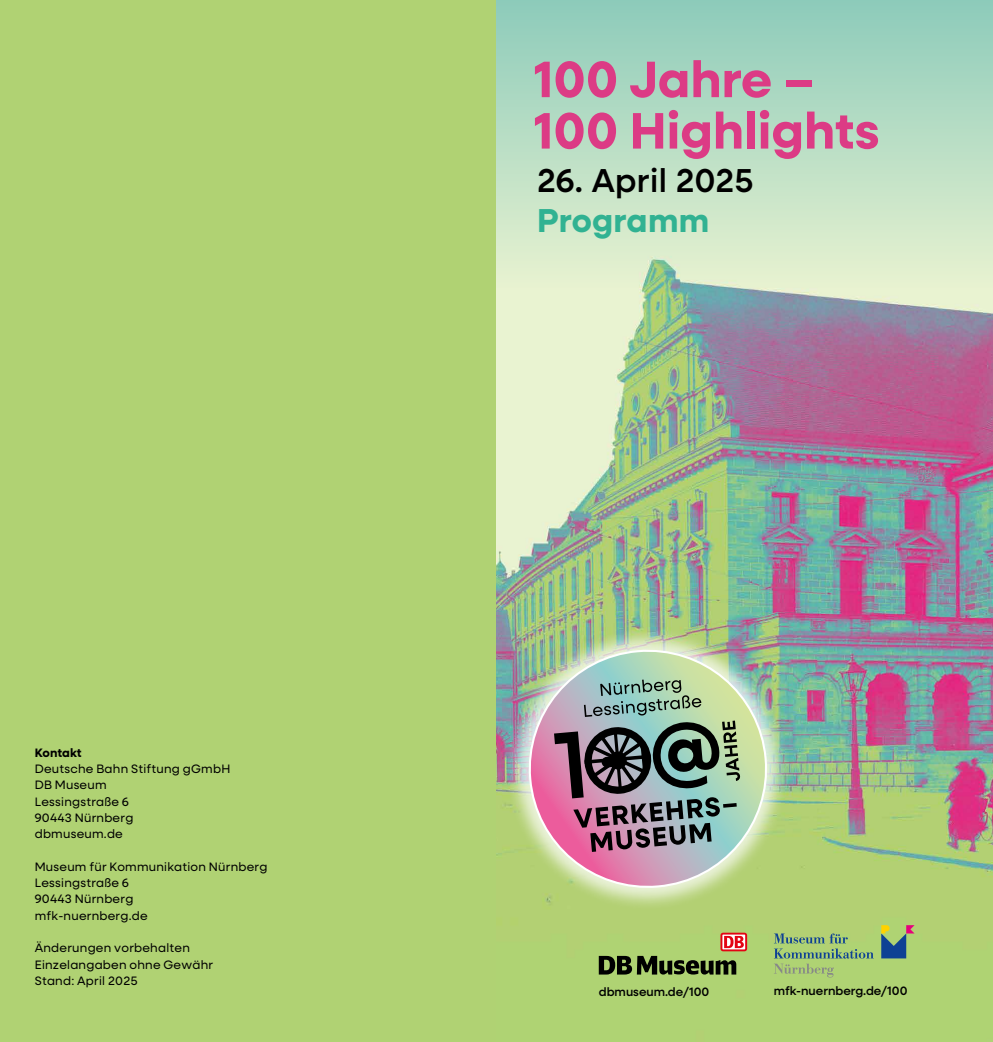
<style>
.page{position:relative;width:993px;height:1042px;background:#fff}
.page>*{position:absolute;margin:0;border:0;box-sizing:border-box;transform-origin:0 0}
.t1{font:700 51.45px/51.4px "Neulis Sans";color:#dc3b85}
.t2{font:500 33.25px "Neulis Sans";letter-spacing:.005em;color:#000}
.t3{font:700 33.25px "Neulis Sans";letter-spacing:.01em;color:#31b292}
.t4{font:12.25px/16.3px "Neulis Sans";letter-spacing:.02em;color:#000}
.t5{font:500 12.25px "Neulis Sans";color:#000}
.t6{font:700 12.25px "Neulis Sans";color:#000}
</style>
<div class="page">
<div style="left:0;top:0;width:496px;height:1042px;background:#b0d273"></div>
<img style="left:496px;top:288px;width:496px;height:754px">
<div style="left:496px;top:0;width:496px;height:288px;background:linear-gradient(to bottom,#8ecbbb,#e5f1cf)"></div>
<img style="left:496px;top:614px;width:306px;height:309px">
<img style="left:524px;top:645px;width:247px;height:247px">
<svg style="left:554px;top:679px;width:186px;height:173px;background:#848686"></svg>
<svg style="left:773px;top:933px;width:100px;height:44px;background:#9abd77"></svg>
<svg style="left:880px;top:925px;width:34px;height:33px"></svg>
<svg style="left:598px;top:956px;width:138px;height:18px;background:#4a5a31"></svg>
<svg style="left:720px;top:932px;width:26px;height:19px"></svg>
<svg style="left:722px;top:934px;width:23px;height:15px"></svg>
<svg style="left:724px;top:936px;width:19px;height:12px"></svg>
<p class="t6" style="left:35px;top:743px;width:48px">Kontakt</p>
<p class="t4" style="left:35px;top:760px;width:197px">Deutsche Bahn Stiftung gGmbH<br>DB Museum<br>Lessingstraße 6<br>90443 Nürnberg<br>dbmuseum.de</p>
<p class="t4" style="left:35px;top:858px;width:234px">Museum für Kommunikation Nürnberg<br>Lessingstraße 6<br>90443 Nürnberg<br>mfk-nuernberg.de</p>
<p class="t4" style="left:35px;top:939px;width:180px">Änderungen vorbehalten<br>Einzelangaben ohne Gewähr<br>Stand: April 2025</p>
<h1 class="t1" style="left:533px;top:51px;width:347px">100 Jahre –<br>100 Highlights</h1>
<h2 class="t2" style="left:537px;top:156px;width:218px">26. April 2025</h2>
<h2 class="t3" style="left:537px;top:196px;width:173px">Programm</h2>
<p class="t5" style="left:598px;top:982px;width:112px">dbmuseum.de/100</p>
<p class="t5" style="left:773px;top:982px;width:135px">mfk-nuernberg.de/100</p>
</div>
